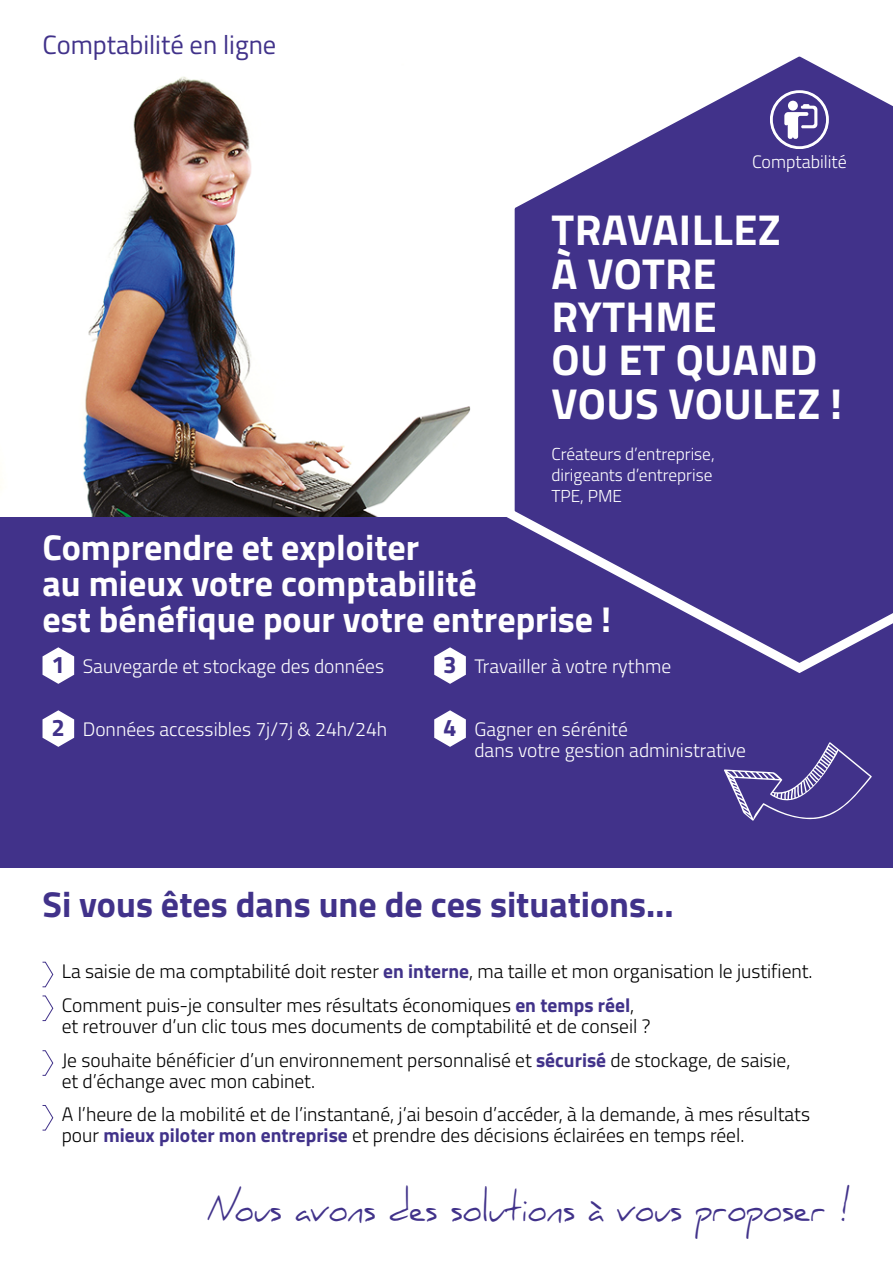
<style>
.page{position:relative;width:893px;height:1263px;background:#fff}
.page>*{position:absolute;margin:0;border:0;box-sizing:border-box;transform-origin:0 0}
.t1{font:700 43.35px/43.3px "Titillium";letter-spacing:.01em;color:#fff}
.t2{font:39.3px "Daniel";color:#41328a;scale:.8 1}
.t3{font:700 36px/36px "Titillium";color:#fff}
.t4{font:700 36px "Titillium";color:#41328a}
.t5{font:26.55px "Titillium";color:#41328a}
.t6{font:300 19.5px/33.8px "Titillium";color:#000}
.t7{font:300 19.5px/21px "Titillium";color:#fff}
.t8{font:300 18px "Titillium";color:#fff}
.t9{font:300 17.25px/20.9px "Titillium";color:#fff}
.s1{font-weight:700;font-size:24px;color:#41328a}
.s2{font-weight:700;color:#41328a}
</style>
<div class="page">
<img style="left:83px;top:76px;width:388px;height:441px">
<div style="left:0;top:517px;width:893px;height:350px;background:#41328a"></div>
<svg style="left:43px;top:647px;width:31px;height:37px"></svg>
<svg style="left:43px;top:710px;width:31px;height:37px"></svg>
<svg style="left:434px;top:647px;width:32px;height:37px"></svg>
<svg style="left:434px;top:710px;width:32px;height:37px"></svg>
<svg style="left:724px;top:742px;width:148px;height:79px"></svg>
<svg style="left:507px;top:56px;width:386px;height:617px"></svg>
<div style="left:551px;top:213px;width:333px;height:311px;background:#41328a"></div>
<svg style="left:42px;top:961px;width:12px;height:26px"></svg>
<svg style="left:42px;top:995px;width:12px;height:26px"></svg>
<svg style="left:42px;top:1050px;width:12px;height:26px"></svg>
<svg style="left:42px;top:1105px;width:12px;height:26px"></svg>
<svg style="left:770px;top:90px;width:59px;height:59px"></svg>
<h3 class="t5" style="left:43px;top:25px;width:235px">Comptabilité en ligne</h3>
<p class="t8" style="left:752px;top:148px;width:96px">Comptabilité</p>
<h1 class="t1" style="left:552px;top:206px;width:292px">TRAVAILLEZ<br>À VOTRE<br>RYTHME<br>OU ET QUAND<br>VOUS VOULEZ !</h1>
<p class="t9" style="left:551px;top:443px;width:165px">Créateurs d’entreprise, dirigeants d’entreprise<br>TPE, PME</p>
<h3 class="t3" style="left:43px;top:527px;width:570px">Comprendre et exploiter<br>au mieux votre comptabilité<br>est bénéfique pour votre entreprise !</h3>
<p class="t7" style="left:52px;top:655px;width:334px"><span class="s1">1</span> Sauvegarde et stockage des données</p>
<p class="t7" style="left:443px;top:655px;width:229px"><span class="s1">3</span> Travailler à votre rythme</p>
<p class="t7" style="left:52px;top:718px;width:337px"><span class="s1">2</span> Données accessibles 7j/7j &amp; 24h/24h</p>
<p class="t7" style="left:474px;top:718px;width:273px;text-indent:-31px"><span class="s1">4</span> Gagner en sérénité<br>dans votre gestion administrative</p>
<h3 class="t4" style="left:43px;top:877px;width:633px">Si vous êtes dans une de ces situations…</h3>
<p class="t6" style="left:62px;top:953px;width:752px">La saisie de ma comptabilité doit rester <span class="s2">en interne</span>, ma taille et mon organisation le justifient.<br>Comment puis-je consulter mes résultats économiques <span class="s2">en temps réel</span>,</p>
<p class="t6" style="left:62px;top:1008px;width:730px">et retrouver d’un clic tous mes documents de comptabilité et de conseil ?<br>Je souhaite bénéficier d’un environnement personnalisé et <span class="s2">sécurisé</span> de stockage, de saisie,</p>
<p class="t6" style="left:62px;top:1063px;width:750px">et d’échange avec mon cabinet.<br>A l’heure de la mobilité et de l’instantané, j’ai besoin d’accéder, à la demande, à mes résultats</p>
<p class="t6" style="left:62px;top:1118px;width:684px">pour <span class="s2">mieux piloter mon entreprise</span> et prendre des décisions éclairées en temps réel.</p>
<h2 class="t2" style="left:207px;top:1184px;width:806px">Nous avons des solutions à vous proposer !</h2>
</div>
